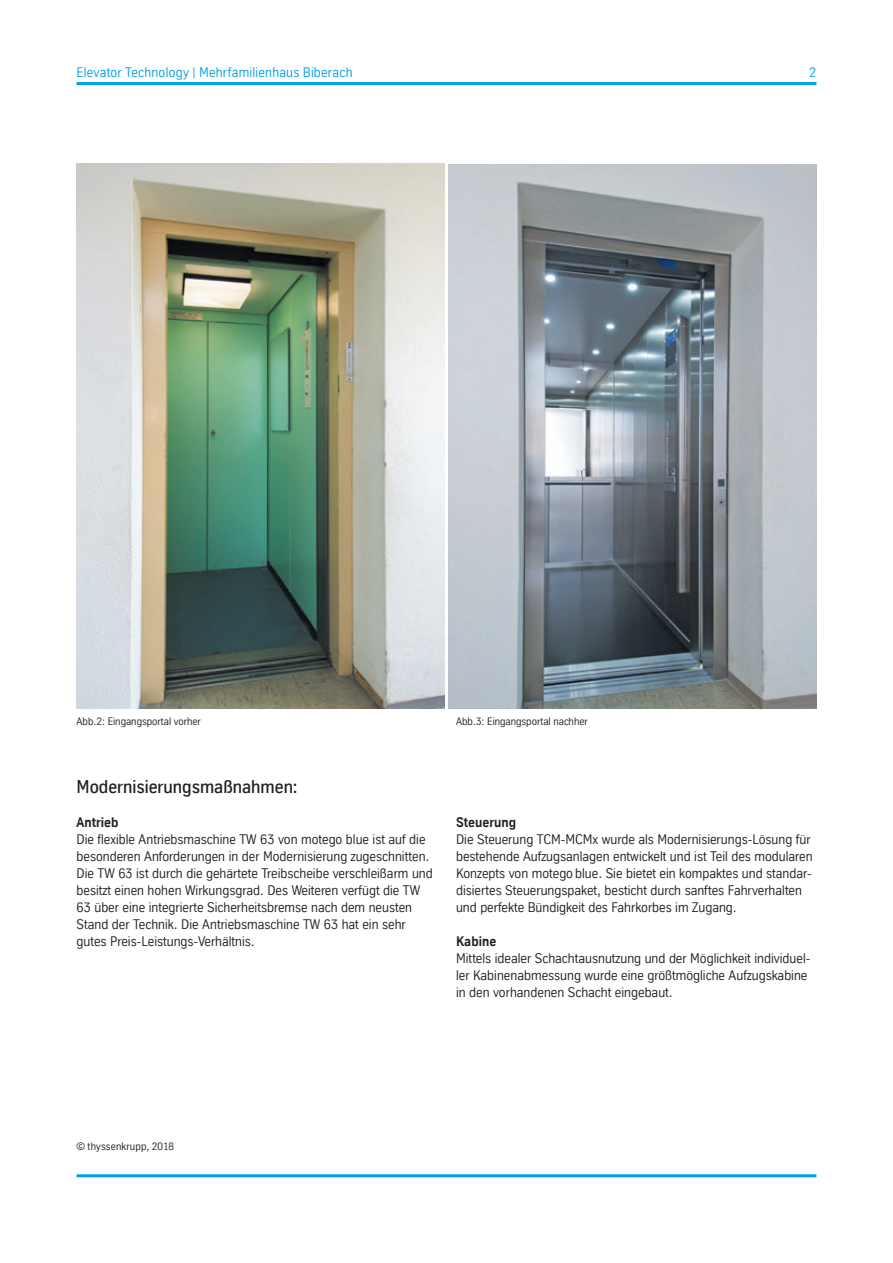
<style>
.page{position:relative;width:893px;height:1263px;background:#fff}
.page>*{position:absolute;margin:0;border:0;box-sizing:border-box;transform-origin:0 0}
.t1{font:500 18px "TK Type";color:#231f20}
.t2{font:13.5px/17px "TK Type";color:#231f20}
.t3{font:13.5px "TK Type";letter-spacing:.015em;color:#00a1e3}
.t4{font:700 13.5px "TK Type";color:#231f20}
.t5{font:10.5px "TK Type";color:#231f20}
</style>
<div class="page">
<hr style="left:77px;top:82px;width:739px;height:3px;background:#00a1e3">
<hr style="left:77px;top:1174px;width:739px;height:3px;background:#00a1e3">
<img style="left:449px;top:164px;width:367px;height:544px">
<img style="left:77px;top:164px;width:367px;height:544px">
<p class="t3" style="left:77px;top:64px;width:278px">Elevator Technology | Mehrfamilienhaus Biberach</p>
<p class="t3" style="left:809px;top:64px;width:9px">2</p>
<p class="t5" style="left:77px;top:715px;width:126px">Abb.2: Eingangsportal vorher</p>
<p class="t5" style="left:456px;top:715px;width:133px">Abb.3: Eingangsportal nachher</p>
<h1 class="t1" style="left:77px;top:777px;width:222px">Modernisierungsmaßnahmen:</h1>
<p class="t4" style="left:77px;top:815px;width:43px">Antrieb</p>
<p class="t2" style="left:77px;top:831px;width:358px">Die flexible Antriebsmaschine TW 63 von motego blue ist auf die besonderen Anforderungen in der Modernisierung zugeschnitten.<br>Die TW 63 ist durch die gehärtete Treibscheibe verschleißarm und besitzt einen hohen Wirkungsgrad. Des Weiteren verfügt die TW 63 über eine integrierte Sicherheitsbremse nach dem neusten Stand der Technik. Die Antriebsmaschine TW 63 hat ein sehr gutes Preis-Leistungs-Verhältnis.</p>
<p class="t4" style="left:456px;top:815px;width:61px">Steuerung</p>
<p class="t2" style="left:456px;top:831px;width:358px">Die Steuerung TCM-MCMx wurde als Modernisierungs-Lösung für bestehende Aufzugsanlagen entwickelt und ist Teil des modularen Konzepts von motego blue. Sie bietet ein kompaktes und standar&shy;disiertes Steuerungspaket, besticht durch sanftes Fahrverhalten und perfekte Bündigkeit des Fahrkorbes im Zugang.</p>
<p class="t4" style="left:456px;top:934px;width:42px">Kabine</p>
<p class="t2" style="left:456px;top:950px;width:356px">Mittels idealer Schachtausnutzung und der Möglichkeit individuel&shy;ler Kabinenabmessung wurde eine größtmögliche Aufzugskabine in den vorhandenen Schacht eingebaut.</p>
<p class="t5" style="left:77px;top:1141px;width:99px">© thyssenkrupp, 2018</p>
</div>
